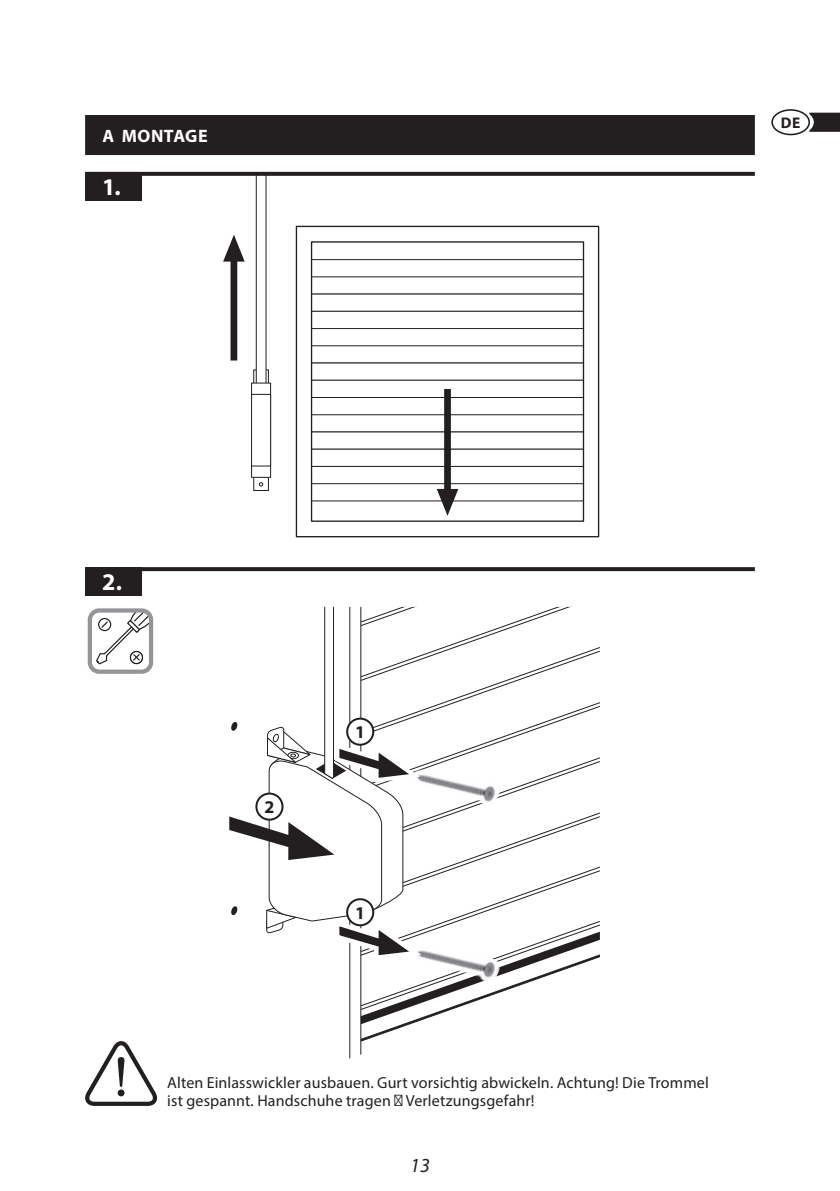
<style>
.page{position:relative;width:840px;height:1191px;background:#fff}
.page>*{position:absolute;margin:0;border:0;box-sizing:border-box;transform-origin:0 0}
.t1{font:700 24px "Myriad Pro";color:#fff}
.t2{font:italic 20px "Myriad Pro";color:#231f20}
.t3{font:700 18px "Myriad Pro";letter-spacing:.025em;color:#fff}
.t4{font:700 18px "Myriad Pro";color:#231f20}
.t5{font:16px/18px "Myriad Pro";letter-spacing:.005em;color:#231f20}
.t6{font:700 15.4px "Myriad Pro";color:#231f20}
</style>
<div class="page">
<svg style="left:808px;top:113px;width:31px;height:19px"></svg>
<div style="left:770px;top:109px;width:39px;height:26px;border:2px solid #231f20;border-radius:50%"></div>
<div style="left:85px;top:115px;width:669px;height:40px;background:#231f20"></div>
<div style="left:295px;top:226px;width:304px;height:311px;border:1px solid #231f20"></div>
<div style="left:253px;top:369px;width:16px;height:122px;border:1px solid #231f20"></div>
<svg style="left:255px;top:176px;width:11px;height:206px"></svg>
<div style="left:251px;top:383px;width:19px;height:94px;background:#fff"></div>
<div style="left:251px;top:382px;width:20px;height:96px;border:1px solid #231f20"></div>
<svg style="left:223px;top:235px;width:21px;height:27px"></svg>
<div style="left:230px;top:260px;width:7px;height:100px;background:#231f20"></div>
<svg style="left:311px;top:259px;width:272px;height:257px"></svg>
<div style="left:444px;top:389px;width:6px;height:102px;background:#231f20"></div>
<div style="left:251px;top:394px;width:20px;height:72px;border:1px solid #231f20"></div>
<svg style="left:259px;top:482px;width:4px;height:4px"></svg>
<svg style="left:142px;top:172px;width:612px;height:4px;background:#2a2728"></svg>
<div style="left:85px;top:172px;width:57px;height:28px;background:#231f20"></div>
<div style="left:88px;top:608px;width:65px;height:66px;border:4px solid #939598;border-radius:9px"></div>
<svg style="left:95px;top:610px;width:56px;height:55px"></svg>
<svg style="left:142px;top:567px;width:612px;height:4px;background:#2a2627"></svg>
<div style="left:85px;top:567px;width:57px;height:28px;background:#231f20"></div>
<svg style="left:85px;top:1041px;width:72px;height:65px"></svg>
<svg style="left:229px;top:607px;width:370px;height:452px"></svg>
<div style="left:347px;top:718px;width:26px;height:26px;background:#fff;border-radius:50%"></div>
<div style="left:346px;top:717px;width:28px;height:28px;border:2px solid #231f20;border-radius:50%"></div>
<div style="left:347px;top:899px;width:26px;height:26px;background:#fff;border-radius:50%"></div>
<div style="left:346px;top:898px;width:28px;height:28px;border:2px solid #231f20;border-radius:50%"></div>
<div style="left:256px;top:793px;width:26px;height:26px;background:#fff;border-radius:50%"></div>
<div style="left:255px;top:792px;width:28px;height:28px;border:2px solid #231f20;border-radius:50%"></div>
<p class="t3" style="left:102px;top:127px;width:107px">A MONTAGE</p>
<h1 class="t1" style="left:102px;top:175px;width:20px">1.</h1>
<p class="t6" style="left:780px;top:114px;width:21px">DE</p>
<h1 class="t1" style="left:102px;top:570px;width:21px">2.</h1>
<p class="t4" style="left:264px;top:798px;width:11px">2</p>
<p class="t4" style="left:355px;top:723px;width:11px">1</p>
<p class="t4" style="left:355px;top:903px;width:11px">1</p>
<p class="t5" style="left:167px;top:1074px;width:543px">Alten Einlasswickler ausbauen. Gurt vorsichtig abwickeln. Achtung! Die Trommel ist gespannt. Handschuhe tragen Verletzungsgefahr!</p>
<p class="t2" style="left:410px;top:1157px;width:21px">13</p>
</div>
